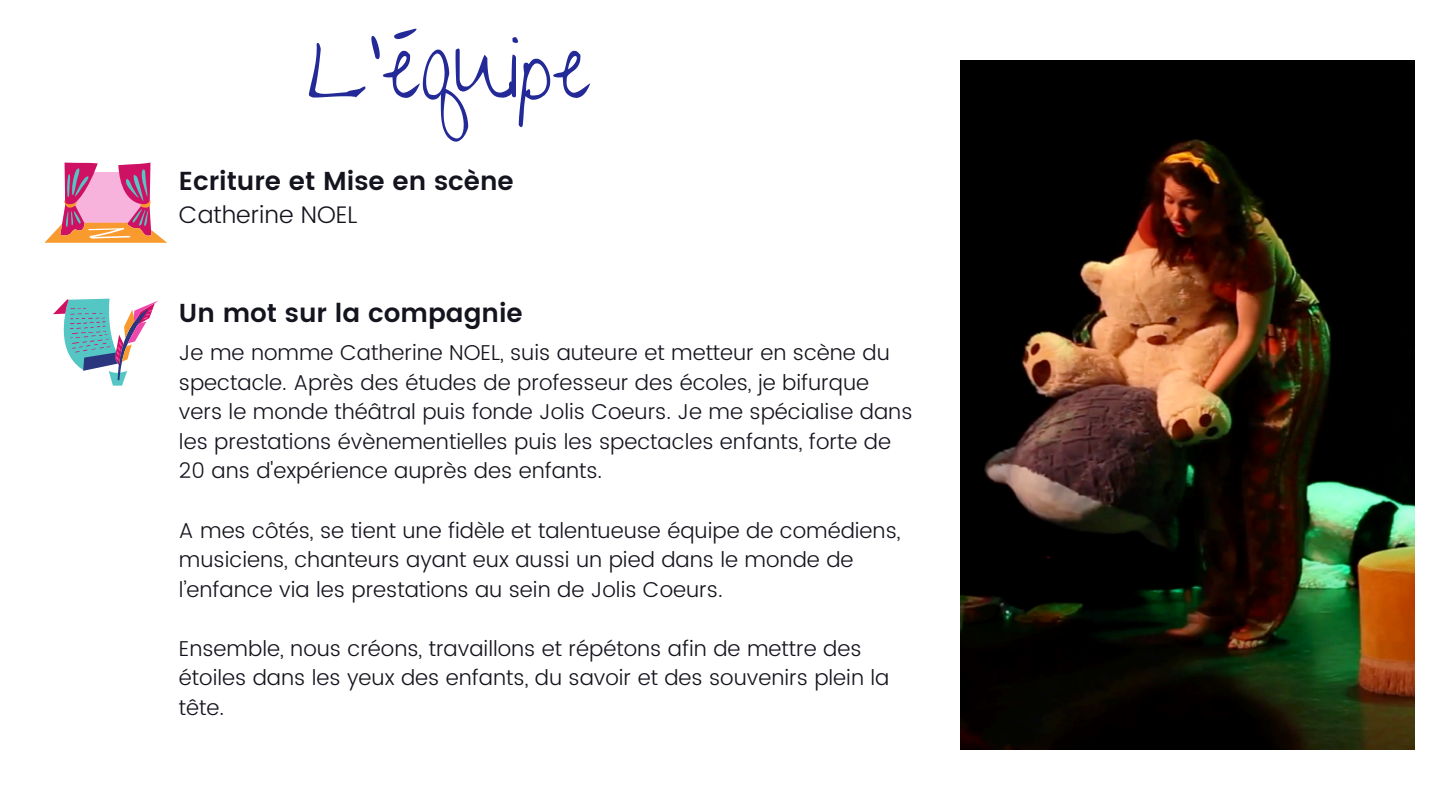
<style>
.page{position:relative;width:1440px;height:810px;background:#fff}
.page>*{position:absolute;margin:0;border:0;box-sizing:border-box;transform-origin:0 0}
.t1{font:88px "Give You Glory";color:#232a97}
.t2{font:600 26px "Poppins";color:#14141e}
.t3{font:300 24px "Poppins";color:#14141e}
.t4{font:300 21.5px/29.5px "Poppins";color:#14141e}
</style>
<div class="page">
<svg style="left:53px;top:299px;width:105px;height:87px"></svg>
<svg style="left:44px;top:163px;width:123px;height:80px"></svg>
<img style="left:960px;top:61px;width:455px;height:688px">
<p class="t1" style="left:308px;top:16px;width:285px">L'équipe</p>
<h2 class="t2" style="left:179px;top:166px;width:336px">Ecriture et Mise en scène</h2>
<h2 class="t3" style="left:179px;top:201px;width:180px">Catherine NOEL</h2>
<h3 class="t2" style="left:179px;top:298px;width:345px">Un mot sur la compagnie</h3>
<p class="t4" style="left:179px;top:338px;width:735px">Je me nomme Catherine NOEL, suis auteure et metteur en scène du spectacle. Après des études de professeur des écoles, je bifurque vers le monde théâtral puis fonde Jolis Coeurs. Je me spécialise dans les prestations évènementielles puis les spectacles enfants, forte de 20 ans d'expérience auprès des enfants.</p>
<h1 class="t4" style="left:179px;top:515px;width:723px">A mes côtés, se tient une fidèle et talentueuse équipe de comédiens, musiciens, chanteurs ayant eux aussi un pied dans le monde de l’enfance via les prestations au sein de Jolis Coeurs.</h1>
<p class="t4" style="left:179px;top:634px;width:712px">Ensemble, nous créons, travaillons et répétons afin de mettre des étoiles dans les yeux des enfants, du savoir et des souvenirs plein la tête.</p>
</div>
